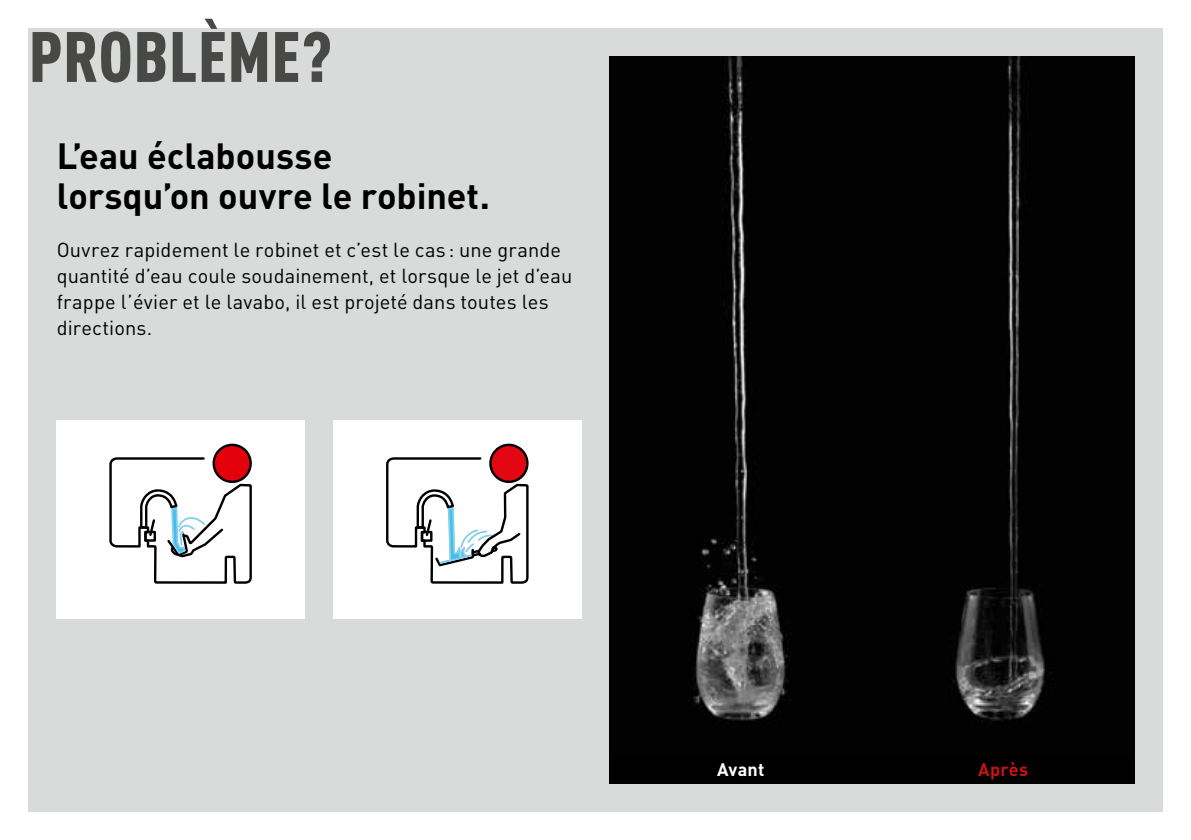
<style>
.page{position:relative;width:1191px;height:840px;background:#fff}
.page>*{position:absolute;margin:0;border:0;box-sizing:border-box;transform-origin:0 0}
.t1{font:900 condensed 70px "DIN Pro";letter-spacing:.005em;color:#484847}
.t2{font:700 36px/40px "DIN Pro";color:#000}
.t3{font:20px/26px "DIN Pro";letter-spacing:.005em;color:#000}
.t4{font:700 18px "DIN Pro";letter-spacing:.015em;color:#fff}
.t5{font:700 18px "DIN Pro";letter-spacing:.02em;color:#c51415}
</style>
<div class="page">
<div style="left:28px;top:28px;width:1134px;height:783px;background:#d9dada"></div>
<div style="left:57px;top:420px;width:248px;height:198px;background:#fff"></div>
<div style="left:333px;top:420px;width:248px;height:198px;background:#fff"></div>
<svg style="left:386px;top:443px;width:143px;height:141px"></svg>
<svg style="left:109px;top:443px;width:143px;height:141px"></svg>
<div style="left:609px;top:754px;width:263px;height:28px;background:#000"></div>
<div style="left:872px;top:754px;width:262px;height:28px;background:#000"></div>
<img style="left:609px;top:57px;width:525px;height:697px">
<h1 class="t1" style="left:29px;top:4px;width:305px">PROBLÈME?</h1>
<h2 class="t2" style="left:57px;top:134px;width:435px">L’eau éclabousse lorsqu’on ouvre le robinet.</h2>
<p class="t3" style="left:57px;top:235px;width:517px">Ouvrez rapidement le robinet et c’est le cas : une grande quantité d’eau coule soudainement, et lorsque le jet d’eau frappe l’évier et le lavabo, il est projeté dans toutes les directions.</p>
<p class="t4" style="left:717px;top:755px;width:49px">Avant</p>
<p class="t5" style="left:978px;top:755px;width:52px">Après</p>
</div>
